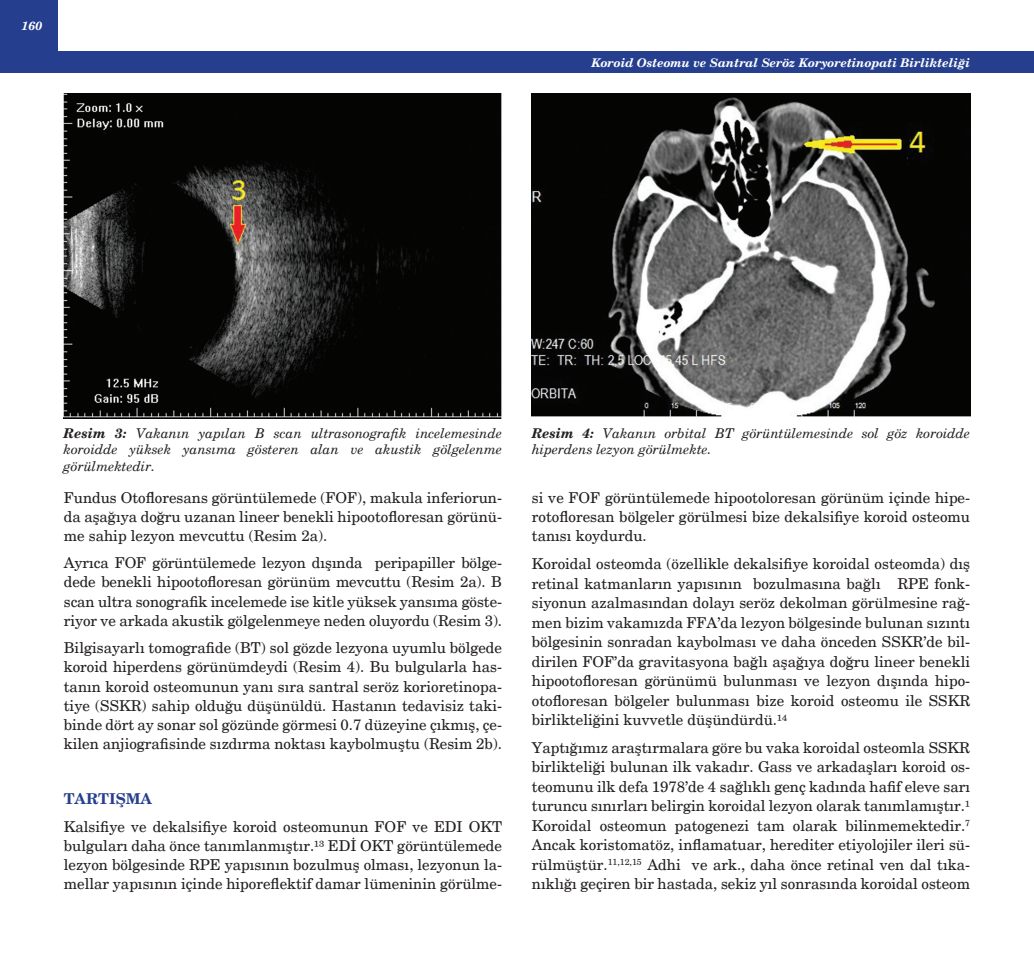
<style>
.page{position:relative;width:1034px;height:953px;background:#fff}
.page>*{position:absolute;margin:0;border:0;box-sizing:border-box;transform-origin:0 0}
.t1{font:15px/19.5px "New Century Schlbk";color:#231f20;text-align:justify}
.t2{font:700 15px "New Century Schlbk";color:#253f8e}
.t3{font:italic 13.5px/16.5px "New Century Schlbk";color:#231f20;text-align:justify}
.t4{font:italic 700 12px "New Century Schlbk";color:#fff}
.s1{font-weight:700}
</style>
<div class="page">
<div style="left:0;top:51px;width:1033px;height:22px;background:#253f8e"></div>
<div style="left:0;top:0;width:57px;height:55px;background:#253f8e"></div>
<img style="left:64px;top:94px;width:438px;height:324px">
<img style="left:531px;top:94px;width:438px;height:323px">
<p class="t4" style="left:22px;top:18px;width:22px">160</p>
<p class="t4" style="left:591px;top:55px;width:380px">Koroid Osteomu ve Santral Seröz Koryoretinopati Birlikteliği</p>
<p class="t3" style="left:64px;top:424px;width:440px"><span class="s1">Resim 3:</span> Vakanın yapılan B scan ultrasonografik incelemesinde koroidde yüksek yansıma gösteren alan ve akustik gölgelenme görülmektedir.</p>
<p class="t3" style="left:531px;top:424px;width:440px"><span class="s1">Resim 4:</span> Vakanın orbital BT görüntülemesinde sol göz koroidde hiperdens lezyon görülmekte.</p>
<p class="t1" style="left:64px;top:487px;width:439px;line-height:19px">Fundus Otofloresans görüntülemede (FOF), makula inferiorun&shy;da aşağıya doğru uzanan lineer benekli hipootofloresan görünü&shy;me sahip lezyon mevcuttu (Resim 2a).</p>
<p class="t1" style="left:64px;top:553px;width:439px;line-height:19px">Ayrıca FOF görüntülemede lezyon dışında peripapiller bölge&shy;dede benekli hipootofloresan görünüm mevcuttu (Resim 2a). B scan ultra sonografik incelemede ise kitle yüksek yansıma göste&shy;riyor ve arkada akustik gölgelenmeye neden oluyordu (Resim 3).</p>
<p class="t1" style="left:64px;top:638px;width:439px;line-height:19px">Bilgisayarlı tomografide (BT) sol gözde lezyona uyumlu bölgede koroid hiperdens görünümdeydi (Resim 4). Bu bulgularla has&shy;tanın koroid osteomunun yanı sıra santral seröz korioretinopa&shy;tiye (SSKR) sahip olduğu düşünüldü. Hastanın tedavisiz taki&shy;binde dört ay sonar sol gözünde görmesi 0.7 düzeyine çıkmış, çe&shy;kilen anjiografisinde sızdırma noktası kaybolmuştu (Resim 2b).</p>
<p class="t2" style="left:64px;top:789px;width:90px">TARTIŞMA</p>
<p class="t1" style="left:64px;top:817px;width:439px;line-height:19px">Kalsifiye ve dekalsifiye koroid osteomunun FOF ve EDI OKT bulguları daha önce tanımlanmıştır.¹³ EDİ OKT görüntülemede lezyon bölgesinde RPE yapısının bozulmuş olması, lezyonun la&shy;mellar yapısının içinde hiporeflektif damar lümeninin görülme-</p>
<p class="t1" style="left:531px;top:487px;width:439px">si ve FOF görüntülemede hipootoloresan görünüm içinde hipe&shy;rotofloresan bölgeler görülmesi bize dekalsifiye koroid osteomu tanısı koydurdu.</p>
<p class="t1" style="left:531px;top:554px;width:439px">Koroidal osteomda (özellikle dekalsifiye koroidal osteomda) dış retinal katmanların yapısının bozulmasına bağlı RPE fonk&shy;siyonun azalmasından dolayı seröz dekolman görülmesine rağ&shy;men bizim vakamızda FFA’da lezyon bölgesinde bulunan sızıntı bölgesinin sonradan kaybolması ve daha önceden SSKR’de bil&shy;dirilen FOF’da gravitasyona bağlı aşağıya doğru lineer benekli hipootofloresan görünümü bulunması ve lezyon dışında hipo&shy;otofloresan bölgeler bulunması bize koroid osteomu ile SSKR birlikteliğini kuvvetle düşündürdü.¹⁴</p>
<p class="t1" style="left:531px;top:738px;width:439px">Yaptığımız araştırmalara göre bu vaka koroidal osteomla SSKR birlikteliği bulunan ilk vakadır. Gass ve arkadaşları koroid os&shy;teomunu ilk defa 1978’de 4 sağlıklı genç kadında hafif eleve sarı turuncu sınırları belirgin koroidal lezyon olarak tanımlamıştır.¹<br>Koroidal osteomun patogenezi tam olarak bilinmemektedir.<sup>7<br></sup>Ancak koristomatöz, inflamatuar, herediter etiyolojiler ileri sü&shy;rülmüştür.<sup>11,12,15</sup> Adhi ve ark., daha önce retinal ven dal tıka&shy;nıklığı geçiren bir hastada, sekiz yıl sonrasında koroidal osteom</p>
</div>
